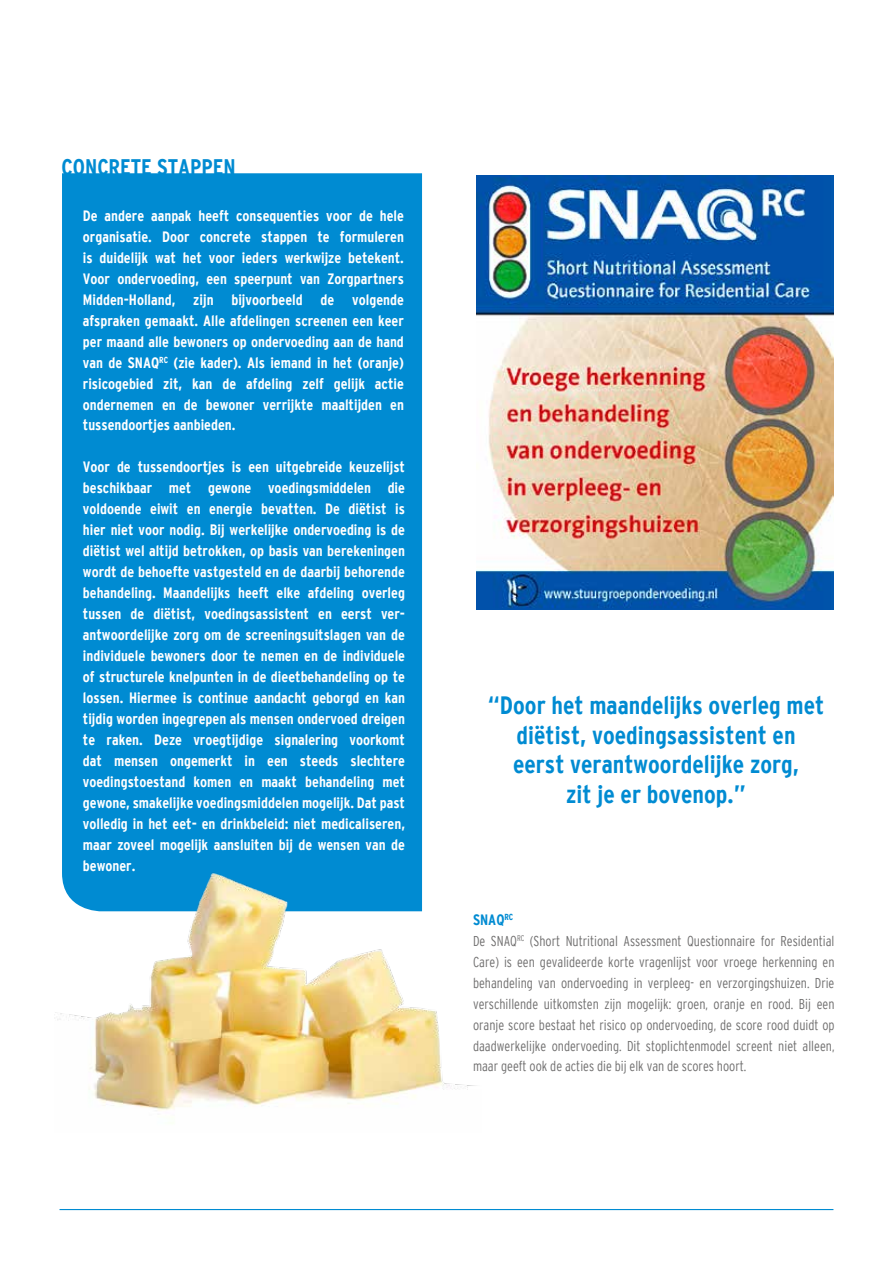
<style>
.page{position:relative;width:893px;height:1263px;background:#fff}
.page>*{position:absolute;margin:0;border:0;box-sizing:border-box;transform-origin:0 0}
.t1{font:700 condensed 25.05px/29.8px "Interstate";color:#008bd2;text-align:center}
.t2{font:700 condensed 22.5px "Interstate";color:#008bd2}
.t3{font:700 condensed 15px/21px "Interstate";color:#fff;text-align:justify}
.t4{font:700 condensed 15px "Interstate";color:#008bd2}
.t5{font:300 condensed 14.25px/21px "Interstate";color:#706f6f;text-align:justify;scale:.96 1}
</style>
<div class="page">
<hr style="left:60px;top:1209px;width:773px;height:1px;background:#008bd2">
<div style="left:62px;top:173px;width:360px;height:675px;background:#008bd2"></div>
<img style="left:476px;top:175px;width:357px;height:434px">
<img style="left:55px;top:848px;width:421px;height:263px">
<h2 class="t2" style="left:62px;top:154px;width:129px">concrete stappe</h2>
<h2 class="t2" style="left:223px;top:154px;width:14px">n</h2>
<p class="t3" style="left:83px;top:205px;width:323px">De andere aanpak heeft consequenties voor de hele organisatie. Door concrete stappen te formuleren is duidelijk wat het voor ieders werkwijze betekent.<br>Voor ondervoeding, een speerpunt van Zorgpartners Midden-Holland, zijn bijvoorbeeld de volgende afspraken gemaakt. Alle afdelingen screenen een keer per maand alle bewoners op ondervoeding aan de hand van de SNAQ<sup>RC</sup> (zie kader). Als iemand in het (oranje) risicogebied zit, kan de afdeling zelf gelijk actie ondernemen en de bewoner verrijkte maaltijden en tussendoortjes aanbieden.</p>
<p class="t3" style="left:83px;top:456px;width:324px">Voor de tussendoortjes is een uitgebreide keuzelijst beschikbaar met gewone voedingsmiddelen die voldoende eiwit en energie bevatten. De diëtist is hier niet voor nodig. Bij werkelijke ondervoeding is de diëtist wel altijd betrokken, op basis van berekeningen wordt de behoefte vastgesteld en de daarbij behorende behandeling. Maandelijks heeft elke afdeling overleg tussen de diëtist, voedingsassistent en eerst ver&shy;antwoordelijke zorg om de screeningsuitslagen van de individuele bewoners door te nemen en de individuele of structurele knelpunten in de dieetbehandeling op te lossen. Hiermee is continue aandacht geborgd en kan tijdig worden ingegrepen als mensen ondervoed dreigen te raken. Deze vroegtijdige signalering voorkomt dat mensen ongemerkt in een steeds slechtere voedingstoestand komen en maakt behandeling met gewone, smakelijke voedingsmiddelen mogelijk. Dat past volledig in het eet- en drinkbeleid: niet medicaliseren, maar zoveel mogelijk aansluiten bij de wensen van de bewoner.</p>
<h1 class="t1" style="left:488px;top:690px;width:338px">“Door het maandelijks overleg met diëtist, voedingsassistent en eerst verantwoordelijke zorg,<br>zit je er bovenop.”</h1>
<p class="t4" style="left:473px;top:911px;width:42px">SNAQ<sup>RC</sup></p>
<p class="t5" style="left:473px;top:930px;width:378px">De SNAQ<sup>RC</sup> (Short Nutritional Assessment Questionnaire for Residential Care) is een gevalideerde korte vragenlijst voor vroege herkenning en behandeling van ondervoeding in verpleeg- en verzorgingshuizen. Drie verschillende uitkomsten zijn mogelijk: groen, oranje en rood. Bij een oranje score bestaat het risico op ondervoeding, de score rood duidt op daadwerkelijke ondervoeding. Dit stoplichtenmodel screent niet alleen, maar geeft ook de acties die bij elk van de scores hoort.</p>
</div>
